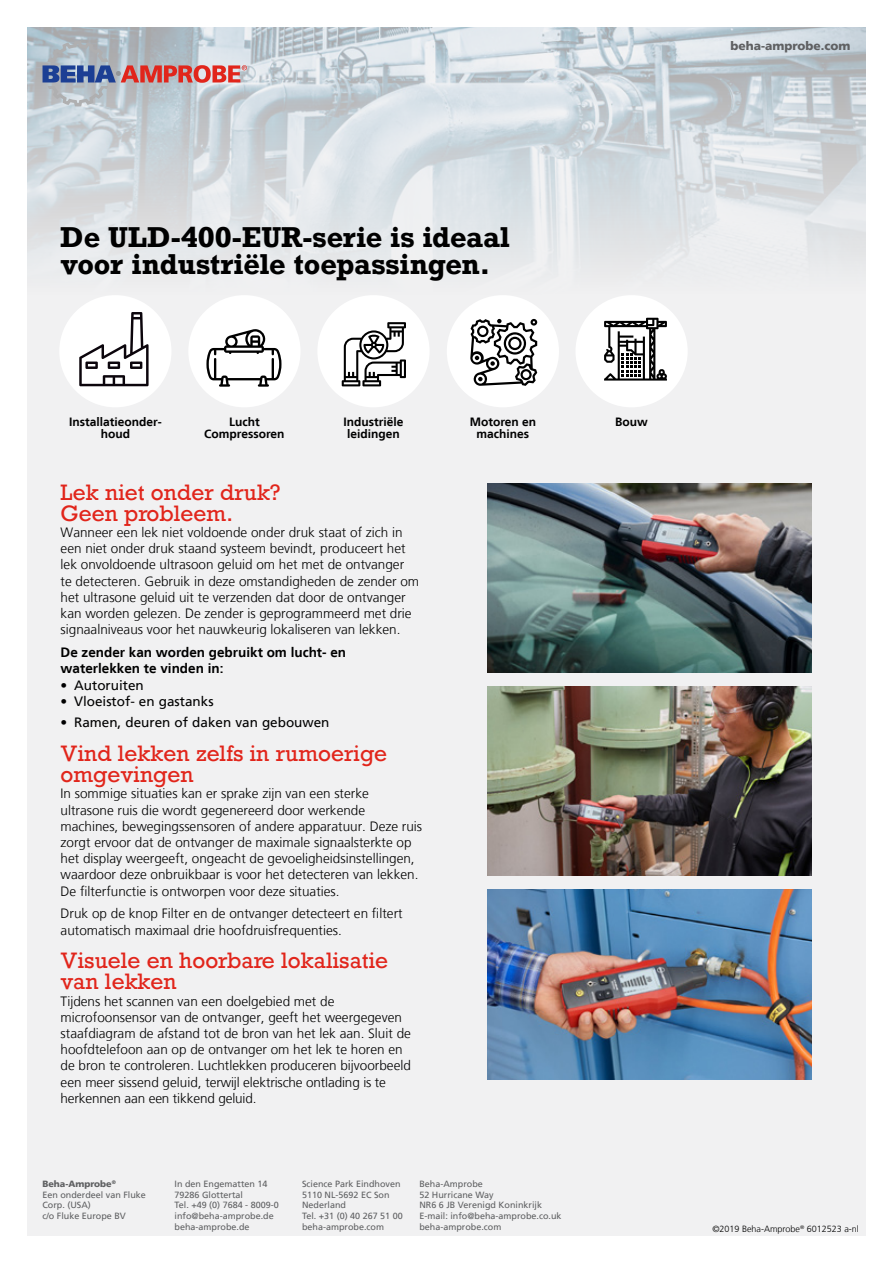
<style>
.page{position:relative;width:893px;height:1263px;background:#fff}
.page>*{position:absolute;margin:0;border:0;box-sizing:border-box;transform-origin:0 0}
.t1{font:700 27px/27px "Rockwell";color:#000}
.t2{font:21px/21px "Rockwell";color:#e1251b}
.t3{font:300 13.5px/16.2px "Frutiger LT";color:#000}
.t4{font:13.5px "Frutiger LT";color:#000}
.t5{font:700 13.5px/16.2px "Frutiger LT";color:#000}
.t6{font:700 12px/12px "Frutiger LT";color:#000;text-align:center}
.t7{font:900 12px "Frutiger LT";color:#5f6062}
.t8{font:9px/10.8px "Frutiger LT";color:#5f6062}
.t9{font:300 9px "Frutiger LT";color:#000}
.s1{font-weight:900}
</style>
<div class="page">
<div style="left:27px;top:27px;width:839px;height:1209px;background:#f1f1f2"></div>
<img style="left:27px;top:27px;width:839px;height:349px">
<svg style="left:43px;top:41px;width:204px;height:66px;background:#b4adb8"></svg>
<div style="left:59px;top:295px;width:112px;height:112px;background:#fff;border-radius:50%"></div>
<div style="left:188px;top:295px;width:113px;height:112px;background:#fff;border-radius:50%"></div>
<div style="left:317px;top:295px;width:113px;height:112px;background:#fff;border-radius:50%"></div>
<div style="left:447px;top:295px;width:112px;height:112px;background:#fff;border-radius:50%"></div>
<div style="left:575px;top:295px;width:113px;height:112px;background:#fff;border-radius:50%"></div>
<svg style="left:470px;top:319px;width:67px;height:67px"></svg>
<svg style="left:79px;top:312px;width:70px;height:74px"></svg>
<svg style="left:604px;top:318px;width:63px;height:63px"></svg>
<svg style="left:342px;top:322px;width:64px;height:64px"></svg>
<svg style="left:206px;top:329px;width:75px;height:58px"></svg>
<img style="left:487px;top:483px;width:324px;height:190px">
<img style="left:487px;top:686px;width:324px;height:190px">
<img style="left:487px;top:890px;width:324px;height:189px">
<p class="t7" style="left:730px;top:38px;width:122px">beha-amprobe.com</p>
<h1 class="t1" style="left:61px;top:224px;width:451px">De ULD-400-EUR-serie is ideaal voor industriële toepassingen.</h1>
<p class="t6" style="left:69px;top:416px;width:94px">Installatieonder&shy;houd</p>
<p class="t6" style="left:204px;top:416px;width:82px">Lucht<br>Compressoren</p>
<p class="t6" style="left:343px;top:416px;width:62px">Industriële leidingen</p>
<p class="t6" style="left:470px;top:416px;width:68px">Motoren en machines</p>
<p class="t6" style="left:615px;top:416px;width:34px">Bouw</p>
<h2 class="t2" style="left:61px;top:482px;width:222px">Lek niet onder druk?<br>Geen probleem.</h2>
<p class="t3" style="left:61px;top:524px;width:360px">Wanneer een lek niet voldoende onder druk staat of zich in een niet onder druk staand systeem bevindt, produceert het lek onvoldoende ultrasoon geluid om het met de ontvanger<br>te detecteren. Gebruik in deze omstandigheden de zender om het ultrasone geluid uit te verzenden dat door de ontvanger kan worden gelezen. De zender is geprogrammeerd met drie signaalniveaus voor het nauwkeurig lokaliseren van lekken.</p>
<p class="t5" style="left:61px;top:644px;width:287px">De zender kan worden gebruikt om lucht- en waterlekken te vinden in:</p>
<p class="t4" style="left:61px;top:677px;width:85px">• Autoruiten</p>
<p class="t4" style="left:61px;top:694px;width:155px">• Vloeistof- en gastanks</p>
<p class="t4" style="left:61px;top:715px;width:270px">• Ramen, deuren of daken van gebouwen</p>
<h2 class="t2" style="left:61px;top:743px;width:328px">Vind lekken zelfs in rumoerige omgevingen</h2>
<p class="t3" style="left:61px;top:786px;width:363px">In sommige situaties kan er sprake zijn van een sterke ultrasone ruis die wordt gegenereerd door werkende machines, bewegingssensoren of andere apparatuur. Deze ruis zorgt ervoor dat de ontvanger de maximale signaalsterkte op het display weergeeft, ongeacht de gevoeligheidsinstellingen, waardoor deze onbruikbaar is voor het detecteren van lekken.<br>De filterfunctie is ontworpen voor deze situaties.</p>
<p class="t3" style="left:61px;top:906px;width:344px">Druk op de knop Filter en de ontvanger detecteert en filtert automatisch maximaal drie hoofdruisfrequenties.</p>
<h2 class="t2" style="left:61px;top:951px;width:329px">Visuele en hoorbare lokalisatie van lekken</h2>
<p class="t3" style="left:61px;top:993px;width:352px">Tijdens het scannen van een doelgebied met de microfoonsensor van de ontvanger, geeft het weergegeven staafdiagram de afstand tot de bron van het lek aan. Sluit de hoofdtelefoon aan op de ontvanger om het lek te horen en de bron te controleren. Luchtlekken produceren bijvoorbeeld een meer sissend geluid, terwijl elektrische ontlading is te herkennen aan een tikkend geluid.</p>
<p class="t8" style="left:42px;top:1178px;width:105px"><span class="s1">Beha-Amprobe</span><sup>®<br></sup>Een onderdeel van Fluke<br>Corp. (USA)<br>c/o Fluke Europe BV</p>
<p class="t8" style="left:174px;top:1178px;width:106px">In den Engematten 14<br>79286 Glottertal<br>Tel. +49 (0) 7684 - 8009-0 info@beha-amprobe.de beha-amprobe.de</p>
<p class="t8" style="left:419px;top:1178px;width:144px">Beha-Amprobe<br>52 Hurricane Way<br>NR6 6 JB Verenigd Koninkrijk<br>E-mail: info@beha-amprobe.co.uk beha-amprobe.com</p>
<p class="t8" style="left:302px;top:1178px;width:102px">Science Park Eindhoven<br>5110 NL-5692 EC Son<br>Nederland<br>Tel. +31 (0) 40 267 51 00 beha-amprobe.com</p>
<p class="t9" style="left:712px;top:1224px;width:148px">©2019 Beha-Amprobe<sup>®</sup> 6012523 a-nl</p>
</div>
